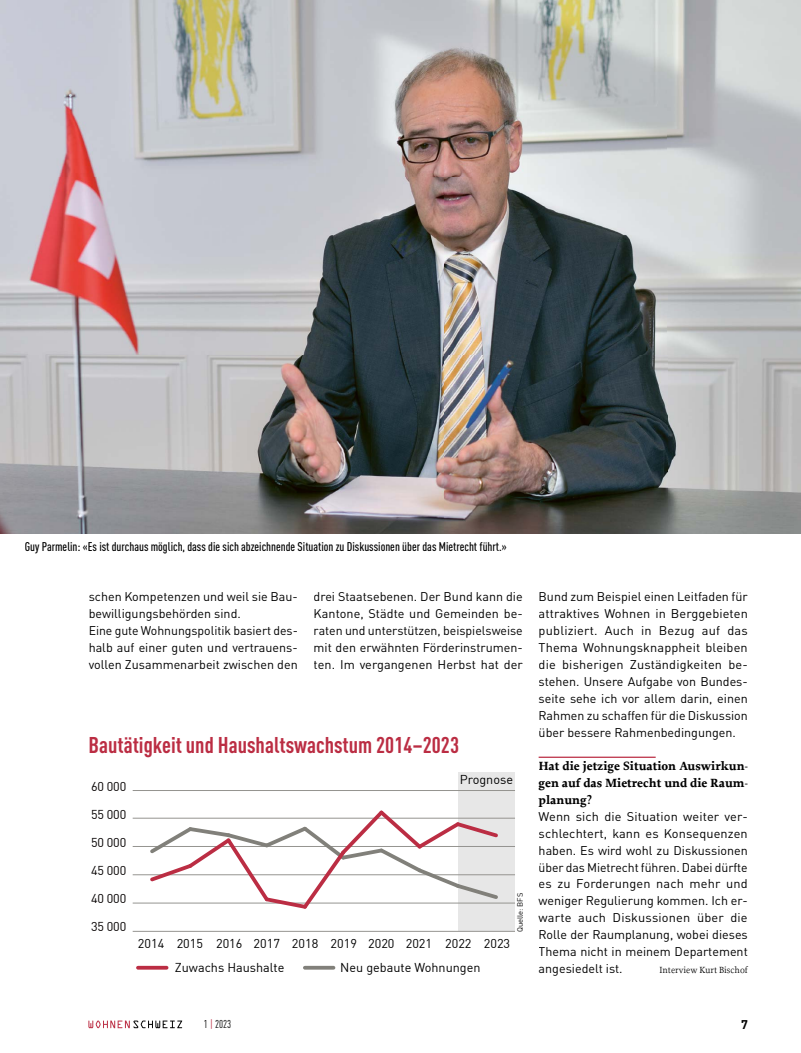
<style>
.page{position:relative;width:801px;height:1053px;background:#fff}
.page>*{position:absolute;margin:0;border:0;box-sizing:border-box;transform-origin:0 0}
.t1{font:700 condensed 22.5px "DIN Pro";color:#bb2d43}
.t2{font:12.62px/23.2px "DIN Pro";color:#000}
.t3{font:12.62px "DIN Pro";color:#050000}
.t4{font:12.5px/16.9px "DIN Pro";color:#000;text-align:justify}
.t5{font:500 condensed 12.5px "DIN Pro";color:#000}
.t6{font:700 12.5px/16.9px "Proforma";color:#000;text-align:justify}
.t7{font:700 12.5px "DIN Pro";color:#000}
.t8{font:condensed 11.25px "DIN Pro";color:#000}
.t9{font:9.38px "Proforma";color:#000}
.t10{font:7.62px "DIN Pro";color:#000}
.s1{color:#bb2d43}
</style>
<div class="page">
<svg style="left:88px;top:1020px;width:94px;height:8px"></svg>
<hr style="left:538px;top:756px;width:118px;height:1px;background:#bb2d43">
<img style="left:0;top:0;width:801px;height:534px">
<div style="left:458px;top:772px;width:57px;height:159px;background:#e7e7e7"></div>
<svg style="left:138px;top:965px;width:29px;height:4px"></svg>
<svg style="left:305px;top:965px;width:28px;height:4px"></svg>
<hr style="left:133px;top:817px;width:382px;height:1px;background:#959490">
<hr style="left:133px;top:846px;width:382px;height:1px;background:#959490">
<hr style="left:133px;top:874px;width:382px;height:1px;background:#959490">
<hr style="left:133px;top:902px;width:382px;height:1px;background:#959490">
<hr style="left:133px;top:930px;width:382px;height:1px;background:#959490">
<hr style="left:133px;top:790px;width:382px;height:1px;background:#959490">
<svg style="left:147px;top:810px;width:354px;height:99px"></svg>
<p class="t5" style="left:25px;top:537px;width:483px">Guy Parmelin: «Es ist durchaus möglich, dass die sich abzeichnende Situation zu Diskussionen über das Mietrecht führt.»</p>
<p class="t4" style="left:89px;top:587px;width:211px;text-align:left">schen Kompetenzen und weil sie Bau&shy;bewilligungsbehörden sind.<br>Eine gute Wohnungspolitik basiert des&shy;halb auf einer guten und vertrauens&shy;vollen Zusammenarbeit zwischen den</p>
<p class="t4" style="left:314px;top:587px;width:211px">drei Staatsebenen. Der Bund kann die Kantone, Städte und Gemeinden be&shy;raten und unterstützen, beispielsweise mit den erwähnten Förderinstrumen&shy;ten. Im vergangenen Herbst hat der</p>
<h1 class="t1" style="left:89px;top:728px;width:372px">Bautätigkeit und Haushaltswachstum 2014–2023</h1>
<p class="t3" style="left:91px;top:777px;width:37px">60 000</p>
<p class="t3" style="left:91px;top:805px;width:37px">55 000</p>
<p class="t3" style="left:91px;top:833px;width:37px">50 000</p>
<p class="t3" style="left:91px;top:861px;width:37px">45 000</p>
<p class="t3" style="left:91px;top:889px;width:37px">40 000</p>
<p class="t3" style="left:91px;top:917px;width:37px">35 000</p>
<p class="t2" style="left:460px;top:767px;width:55px">Prognose</p>
<p class="t10" style="left:514px;top:932px;width:41px;rotate:-90deg">Quelle: BFS</p>
<p class="t2" style="left:175px;top:931px;width:337px;text-indent:-37px">2014 2015 2016 2017 2018 2019 2020 2021 2022 2023<br>Zuwachs Haushalte</p>
<p class="t2" style="left:340px;top:954px;width:142px">Neu gebaute Wohnungen</p>
<p class="t4" style="left:538px;top:587px;width:211px">Bund zum Beispiel einen Leitfaden für attraktives Wohnen in Berggebieten publiziert. Auch in Bezug auf das Thema Wohnungsknappheit bleiben die bisherigen Zuständigkeiten be&shy;stehen. Unsere Aufgabe von Bundes&shy;seite sehe ich vor allem darin, einen Rahmen zu schaffen für die Diskussion über bessere Rahmenbedingungen.</p>
<p class="t6" style="left:538px;top:757px;width:211px">Hat die jetzige Situation Auswirkun&shy;gen auf das Mietrecht und die Raum&shy;planung?</p>
<p class="t4" style="left:538px;top:807px;width:211px">Wenn sich die Situation weiter ver&shy;schlechtert, kann es Konsequenzen haben. Es wird wohl zu Diskussionen über das Mietrecht führen. Dabei dürfte es zu Forderungen nach mehr und weniger Regulierung kommen. Ich er&shy;warte auch Diskussionen über die Rolle der Raumplanung, wobei dieses Thema nicht in meinem Departement angesiedelt ist.</p>
<p class="t9" style="left:659px;top:964px;width:90px">Interview Kurt Bischof</p>
<p class="t8" style="left:204px;top:1016px;width:29px">1 <span class="s1">|</span> 2023</p>
<p class="t7" style="left:741px;top:1014px;width:8px">7</p>
</div>
